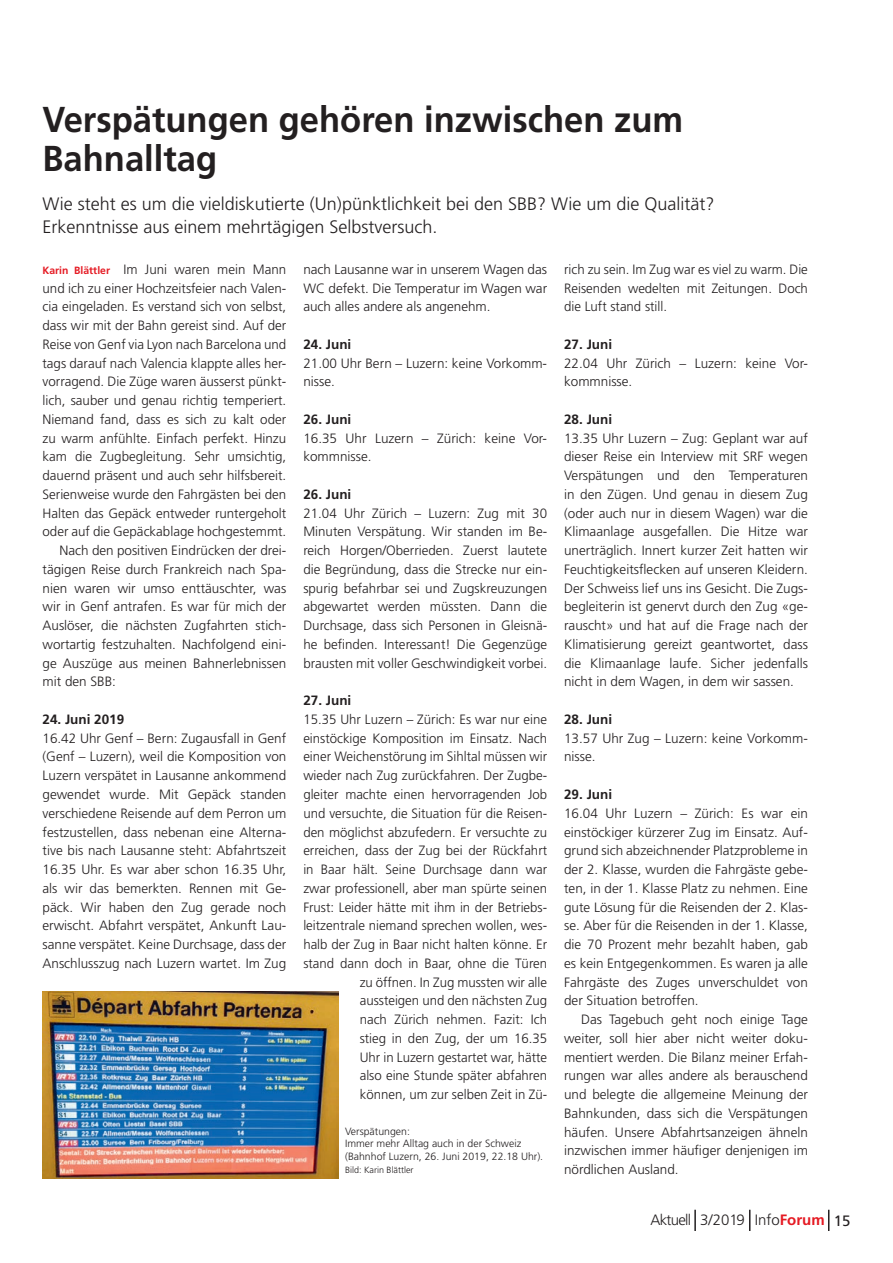
<style>
.page{position:relative;width:893px;height:1263px;background:#fff}
.page>*{position:absolute;margin:0;border:0;box-sizing:border-box;transform-origin:0 0}
.Titel_2{font:700 36px/39px "Frutiger";color:#231f20;scale:.96 1}
.Lead{font:300 18px/23.2px "Frutiger";color:#231f20}
.Lead-2{font:300 15px "Frutiger";letter-spacing:-.05em;color:#231f20}
.Grundtext{font:300 13.5px/18.8px "Frutiger";color:#231f20;text-align:justify}
.Grundtext_mit_Einzug{font:300 13.5px/18.8px "Frutiger";color:#231f20;text-align:justify}
.Grundtext-2{font:700 13.5px "Frutiger";color:#231f20}
.Legende{font:300 10.5px "Frutiger";color:#231f20}
.Legende-2{font:300 9px "Frutiger";color:#231f20}
.s1{font-weight:700;font-size:10.5px;color:#e51a23}
.s2{font-weight:700;color:#e51a23}
.s3{font-weight:400}
</style>
<div class="page">
<hr style="left:694px;top:1210px;width:2px;height:21px;background:#231f20">
<svg style="left:749px;top:1210px;width:1px;height:21px"></svg>
<svg style="left:828px;top:1210px;width:1px;height:21px"></svg>
<img style="left:43px;top:991px;width:296px;height:187px">
<p class="Titel_2" style="left:43px;top:100px;width:669px">Verspätungen gehören inzwischen zum<br>Bahnalltag</p>
<p class="Lead" style="left:43px;top:192px;width:673px">Wie steht es um die vieldiskutierte (Un)pünktlichkeit bei den SBB? Wie um die Qualität?<br>Erkenntnisse aus einem mehrtägigen Selbstversuch.</p>
<p class="Grundtext" style="left:43px;top:260px;width:245px;text-align:left"><span class="s1">Karin Blättler</span> Im Juni waren mein Mann und ich zu einer Hochzeitsfeier nach Valen&shy;cia eingeladen. Es verstand sich von selbst, dass wir mit der Bahn gereist sind. Auf der Reise von Genf via Lyon nach Barcelona und tags darauf nach Valencia klappte alles her&shy;vorragend. Die Züge waren äusserst pünkt&shy;lich, sauber und genau richtig temperiert.<br>Niemand fand, dass es sich zu kalt oder zu warm anfühlte. Einfach perfekt. Hinzu kam die Zugbegleitung. Sehr umsichtig, dauernd präsent und auch sehr hilfsbereit.<br>Serienweise wurde den Fahrgästen bei den Halten das Gepäck entweder runtergeholt oder auf die Gepäckablage hochgestemmt.</p>
<p class="Grundtext_mit_Einzug" style="left:43px;top:541px;width:245px;text-indent:17px">Nach den positiven Eindrücken der drei&shy;tägigen Reise durch Frankreich nach Spa&shy;nien waren wir umso enttäuschter, was wir in Genf antrafen. Es war für mich der Auslöser, die nächsten Zugfahrten stich&shy;wortartig festzuhalten. Nachfolgend eini&shy;ge Auszüge aus meinen Bahnerlebnissen mit den SBB:</p>
<p class="Grundtext-2" style="left:43px;top:711px;width:83px">24. Juni 2019</p>
<p class="Grundtext" style="left:43px;top:729px;width:245px">16.42 Uhr Genf – Bern: Zugausfall in Genf (Genf – Luzern), weil die Komposition von Luzern verspätet in Lausanne ankommend gewendet wurde. Mit Gepäck standen verschiedene Reisende auf dem Perron um festzustellen, dass nebenan eine Alterna&shy;tive bis nach Lausanne steht: Abfahrtszeit 16.35 Uhr. Es war aber schon 16.35 Uhr, als wir das bemerkten. Rennen mit Ge&shy;päck. Wir haben den Zug gerade noch erwischt. Abfahrt verspätet, Ankunft Lau&shy;sanne verspätet. Keine Durchsage, dass der Anschlusszug nach Luzern wartet. Im Zug</p>
<p class="Grundtext" style="left:303px;top:260px;width:245px">nach Lausanne war in unserem Wagen das WC defekt. Die Temperatur im Wagen war auch alles andere als angenehm.</p>
<p class="Grundtext-2" style="left:303px;top:336px;width:50px">24. Juni</p>
<p class="Grundtext" style="left:303px;top:354px;width:245px">21. 00 Uhr Bern – Luzern: keine Vorkomm&shy;nisse.</p>
<p class="Grundtext-2" style="left:303px;top:411px;width:50px">26. Juni</p>
<p class="Grundtext" style="left:303px;top:429px;width:245px">16. 35 Uhr Luzern – Zürich: keine Vor&shy;kommnisse.</p>
<p class="Grundtext-2" style="left:303px;top:486px;width:50px">26. Juni</p>
<p class="Grundtext" style="left:303px;top:504px;width:245px">21.04 Uhr Zürich – Luzern: Zug mit 30<br>Minuten Verspätung. Wir standen im Be&shy;reich Horgen/Oberrieden. Zuerst lautete die Begründung, dass die Strecke nur ein&shy;spurig befahrbar sei und Zugskreuzungen abgewartet werden müssten. Dann die Durchsage, dass sich Personen in Gleisnä&shy;he befinden. Interessant! Die Gegenzüge brausten mit voller Geschwindigkeit vorbei.</p>
<p class="Grundtext-2" style="left:303px;top:693px;width:50px">27. Juni</p>
<p class="Grundtext" style="left:303px;top:710px;width:245px">15.35 Uhr Luzern – Zürich: Es war nur eine einstöckige Komposition im Einsatz. Nach einer Weichenstörung im Sihltal müssen wir wieder nach Zug zurückfahren. Der Zugbe&shy;gleiter machte einen hervorragenden Job und versuchte, die Situation für die Reisen&shy;den möglichst abzufedern. Er versuchte zu erreichen, dass der Zug bei der Rückfahrt in Baar hält. Seine Durchsage dann war zwar professionell, aber man spürte seinen Frust: Leider hätte mit ihm in der Betriebs&shy;leitzentrale niemand sprechen wollen, wes&shy;halb der Zug in Baar nicht halten könne. Er stand dann doch in Baar, ohne die Türen</p>
<p class="Grundtext" style="left:564px;top:260px;width:245px">rich zu sein. Im Zug war es viel zu warm. Die Reisenden wedelten mit Zeitungen. Doch die Luft stand still.</p>
<p class="Grundtext-2" style="left:564px;top:336px;width:50px">27. Juni</p>
<p class="Grundtext" style="left:564px;top:354px;width:245px">22. 04 Uhr Zürich – Luzern: keine Vor&shy;kommnisse.</p>
<p class="Grundtext-2" style="left:564px;top:411px;width:50px">28. Juni</p>
<p class="Grundtext" style="left:564px;top:429px;width:245px;text-align:left">13.35 Uhr Luzern – Zug: Geplant war auf dieser Reise ein Interview mit SRF wegen Verspätungen und den Temperaturen in den Zügen. Und genau in diesem Zug (oder auch nur in diesem Wagen) war die Klimaanlage ausgefallen. Die Hitze war unerträglich. Innert kurzer Zeit hatten wir Feuchtigkeitsflecken auf unseren Kleidern.<br>Der Schweiss lief uns ins Gesicht. Die Zugs&shy;begleiterin ist genervt durch den Zug «ge&shy;rauscht» und hat auf die Frage nach der Klimatisierung gereizt geantwortet, dass die Klimaanlage laufe. Sicher jedenfalls nicht in dem Wagen, in dem wir sassen.</p>
<p class="Grundtext-2" style="left:564px;top:711px;width:50px">28. Juni</p>
<p class="Grundtext" style="left:564px;top:729px;width:245px">13. 57 Uhr Zug – Luzern: keine Vorkomm&shy;nisse.</p>
<p class="Grundtext-2" style="left:564px;top:786px;width:50px">29. Juni</p>
<p class="Grundtext" style="left:564px;top:804px;width:245px">16. 04 Uhr Luzern – Zürich: Es war ein einstöckiger kürzerer Zug im Einsatz. Auf&shy;grund sich abzeichnender Platzprobleme in der 2. Klasse, wurden die Fahrgäste gebe&shy;ten, in der 1. Klasse Platz zu nehmen. Eine gute Lösung für die Reisenden der 2. Klas&shy;se. Aber für die Reisenden in der 1. Klasse, die 70 Prozent mehr bezahlt haben, gab es kein Entgegenkommen. Es waren ja alle Fahrgäste des Zuges unverschuldet von der Situation betroffen.</p>
<p class="Grundtext_mit_Einzug" style="left:564px;top:1010px;width:245px;text-indent:17px">Das Tagebuch geht noch einige Tage weiter, soll hier aber nicht weiter doku&shy;mentiert werden. Die Bilanz meiner Erfah&shy;rungen war alles andere als berauschend und belegte die allgemeine Meinung der Bahnkunden, dass sich die Verspätungen häufen. Unsere Abfahrtsanzeigen ähneln inzwischen immer häufiger denjenigen im nördlichen Ausland.</p>
<p class="Grundtext" style="left:360px;top:973px;width:189px">zu öffnen. In Zug mussten wir alle aussteigen und den nächsten Zug nach Zürich nehmen. Fazit: Ich stieg in den Zug, der um 16.35<br>Uhr in Luzern gestartet war, hätte also eine Stunde später abfahren können, um zur selben Zeit in Zü-</p>
<p class="Legende" style="left:345px;top:1125px;width:66px">Verspätungen:</p>
<p class="Legende" style="left:345px;top:1138px;width:178px">Immer mehr Alltag auch in der Schweiz</p>
<p class="Legende" style="left:345px;top:1150px;width:197px">(Bahnhof Luzern, 26. Juni 2019, 22. 18 Uhr).</p>
<p class="Legende-2" style="left:345px;top:1165px;width:70px">Bild: Karin Blättler</p>
<p class="Lead-2" style="left:650px;top:1211px;width:201px">Aktuell 3/2019 Info<span class="s2">Forum</span> <span class="s3">15</span></p>
</div>
